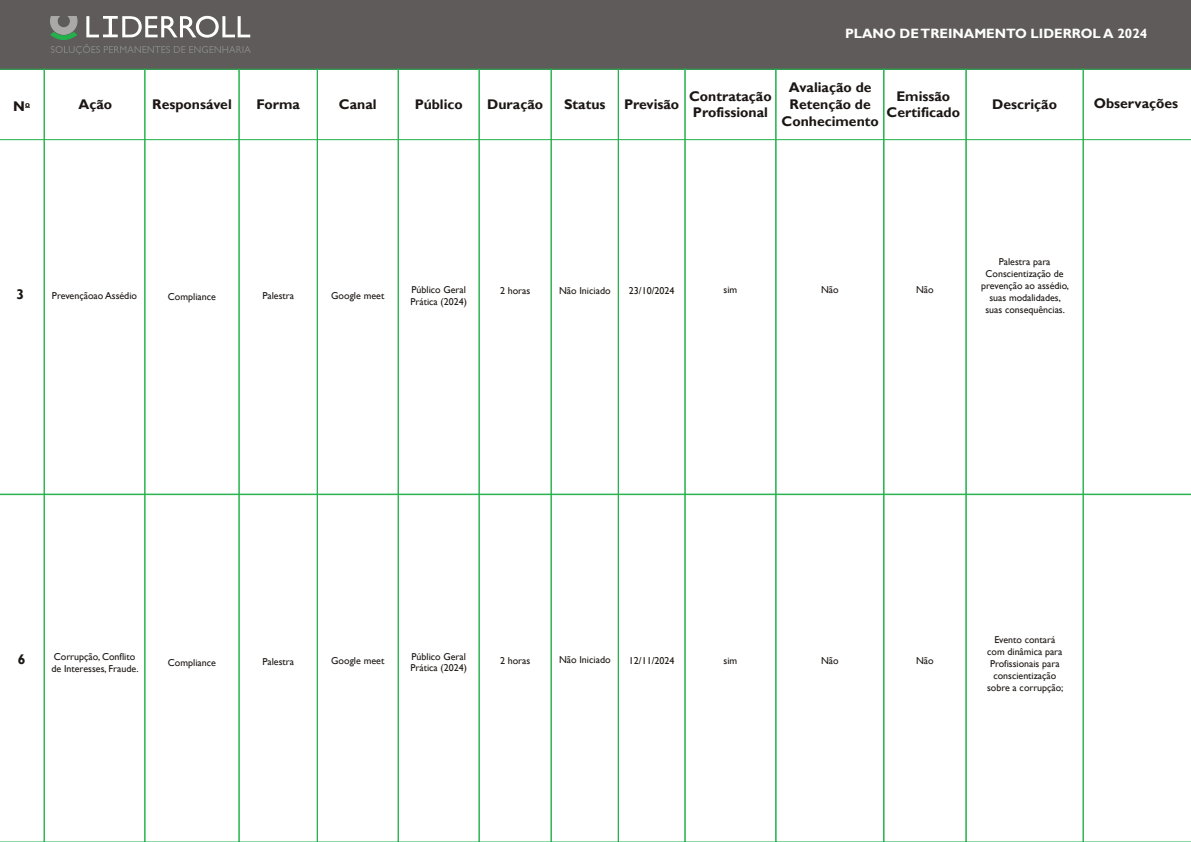
<style>
.page{position:relative;width:1191px;height:842px;background:#fff}
.page>*{position:absolute;margin:0;border:0;box-sizing:border-box;transform-origin:0 0}
.t1{font:700 14px/16.8px "Gill Sans";color:#1b1613;text-align:center}
.t2{font:700 13.9px "Gill Sans";color:#1b1613}
.t3{font:700 13.5px "Gill Sans";color:#fff}
.t4{font:10px/12px "Gill Sans";color:#1b1613}
.t5{font:9.9px/11.9px "Gill Sans";color:#1b1613}
</style>
<div class="page">
<div style="left:0;top:0;width:1191px;height:69px;background:#605b5b"></div>
<svg style="left:46px;top:139px;width:1035px;height:355px"></svg>
<svg style="left:46px;top:494px;width:1035px;height:2px"></svg>
<div style="left:965px;top:69px;width:118px;height:773px;border:1px solid #23b14b"></div>
<div style="left:551px;top:69px;width:68px;height:773px;border:1px solid #23b14b"></div>
<div style="left:618px;top:69px;width:67px;height:773px;border:1px solid #23b14b"></div>
<div style="left:684px;top:69px;width:92px;height:773px;border:1px solid #23b14b"></div>
<div style="left:775px;top:69px;width:109px;height:773px;border:1px solid #23b14b"></div>
<div style="left:479px;top:69px;width:72px;height:773px;border:1px solid #23b14b"></div>
<div style="left:317px;top:69px;width:82px;height:773px;border:1px solid #23b14b"></div>
<div style="left:239px;top:69px;width:79px;height:773px;border:1px solid #23b14b"></div>
<div style="left:44px;top:69px;width:101px;height:773px;border:1px solid #23b14b"></div>
<svg style="left:1082px;top:69px;width:109px;height:773px"></svg>
<svg style="left:50px;top:16px;width:201px;height:39px"></svg>
<svg style="left:0;top:69px;width:45px;height:773px"></svg>
<h1 class="t1" style="left:13px;top:99px;width:18px">N<sup>o</sup></h1>
<h1 class="t1" style="left:79px;top:96px;width:35px">Ação</h1>
<h1 class="t1" style="left:152px;top:96px;width:81px">Responsável</h1>
<h3 class="t3" style="left:845px;top:25px;width:304px">PLANO DE TREINAMENTO LIDERROL A 2024</h3>
<h1 class="t1" style="left:256px;top:96px;width:45px">Forma</h1>
<h1 class="t1" style="left:339px;top:96px;width:39px">Canal</h1>
<h2 class="t2" style="left:415px;top:96px;width:49px">Público</h2>
<h1 class="t1" style="left:487px;top:96px;width:57px">Duração</h1>
<h1 class="t1" style="left:564px;top:96px;width:43px">Status</h1>
<h1 class="t1" style="left:624px;top:96px;width:57px">Previsão</h1>
<h1 class="t1" style="left:689px;top:88px;width:84px;text-align:left">Contratação<br>Profissional</h1>
<h1 class="t1" style="left:781px;top:79px;width:99px">Avaliação de<br>Retenção de<br>Conhecimento</h1>
<h1 class="t1" style="left:886px;top:88px;width:75px">Emissão<br>Certificado</h1>
<h1 class="t1" style="left:992px;top:96px;width:66px">Descrição</h1>
<h1 class="t1" style="left:1093px;top:95px;width:86px">Observações</h1>
<h1 class="t1" style="left:17px;top:287px;width:9px">3</h1>
<p class="t4" style="left:52px;top:290px;width:87px">Prevençãoao Assédio</p>
<p class="t4" style="left:168px;top:290px;width:50px">Compliance</p>
<p class="t4" style="left:262px;top:290px;width:33px">Palestra</p>
<p class="t4" style="left:331px;top:290px;width:55px">Google meet</p>
<p class="t5" style="left:410px;top:284px;width:58px">Público Geral<br>Prática (2024)</p>
<p class="t4" style="left:500px;top:285px;width:32px">2 horas</p>
<p class="t4" style="left:559px;top:284px;width:53px">Não Iniciado</p>
<p class="t4" style="left:629px;top:285px;width:47px">23/10/2024</p>
<p class="t4" style="left:723px;top:284px;width:15px">sim</p>
<p class="t4" style="left:821px;top:284px;width:19px">Não</p>
<p class="t4" style="left:916px;top:284px;width:19px">Não</p>
<p class="t5" style="left:981px;top:256px;width:89px;text-align:center">Palestra para<br>Conscientização de prevenção ao assédio, suas modalidades, suas consequências.</p>
<h1 class="t1" style="left:18px;top:651px;width:9px">6</h1>
<p class="t4" style="left:51px;top:650px;width:89px">Corrupção, Conflito de Interesses, Fraude.</p>
<p class="t4" style="left:168px;top:657px;width:50px">Compliance</p>
<p class="t5" style="left:410px;top:650px;width:58px">Público Geral<br>Prática (2024)</p>
<p class="t4" style="left:559px;top:654px;width:53px">Não Iniciado</p>
<p class="t4" style="left:331px;top:655px;width:55px">Google meet</p>
<p class="t4" style="left:500px;top:655px;width:32px">2 horas</p>
<p class="t4" style="left:262px;top:655px;width:33px">Palestra</p>
<p class="t4" style="left:629px;top:655px;width:47px">12/11/2024</p>
<p class="t4" style="left:916px;top:655px;width:19px">Não</p>
<p class="t4" style="left:821px;top:655px;width:19px">Não</p>
<p class="t4" style="left:723px;top:655px;width:15px">sim</p>
<p class="t5" style="left:987px;top:634px;width:78px;text-align:center">Evento contará com dinâmica para<br>Profissionais para conscientização sobre a corrupção;</p>
</div>
